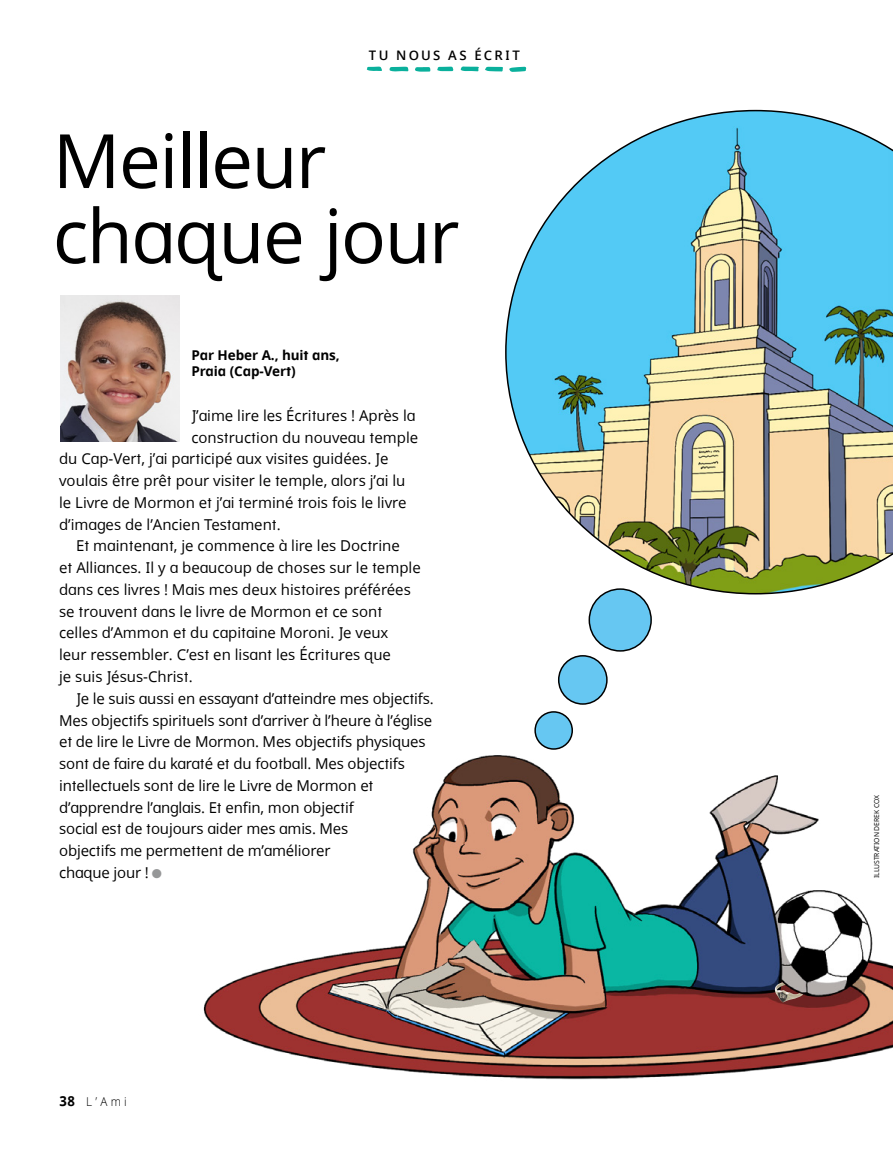
<style>
.page{position:relative;width:893px;height:1161px;background:#fff}
.page>*{position:absolute;margin:0;border:0;box-sizing:border-box;transform-origin:0 0}
.t1{font:75px/75.2px "Dots Solidlds Lat";letter-spacing:-.02em;color:#000}
.p1{font:15px/21.8px "Dots Solidlds Lat";letter-spacing:-.01em;color:#000}
.p1_first{font:15px "Dots Solidlds Lat";color:#000}
.p1_author-name{font:700 13.5px/15.8px "Dots Solidlds Lat";letter-spacing:-.005em;color:#000}
.t2{font:600 13.2px "Dots Solidlds Lat";letter-spacing:.175em;color:#000}
.t3{font:300 12.3px "Dots Solidlds Lat";color:#000;scale:.95 1}
.p1_figure_image_credit_first{font:6.75px "Dots Solidlds Lat";color:#000}
.s1{font-size:12.75px;color:#969798}
.s2{font-weight:700;font-size:13.8px}
</style>
<div class="page">
<img style="left:60px;top:295px;width:119px;height:147px">
<svg style="left:389px;top:67px;width:19px;height:4px"></svg>
<svg style="left:460px;top:66px;width:19px;height:5px"></svg>
<svg style="left:485px;top:67px;width:18px;height:5px"></svg>
<svg style="left:509px;top:67px;width:17px;height:5px"></svg>
<svg style="left:415px;top:67px;width:15px;height:5px"></svg>
<svg style="left:437px;top:67px;width:16px;height:4px"></svg>
<svg style="left:366px;top:67px;width:16px;height:4px"></svg>
<svg style="left:505px;top:109px;width:388px;height:486px"></svg>
<div style="left:589px;top:589px;width:62px;height:62px;background:#66c7f2;border-radius:50%"></div>
<div style="left:589px;top:588px;width:63px;height:64px;border:2px solid #000;border-radius:50%"></div>
<div style="left:559px;top:656px;width:48px;height:48px;background:#66c7f2;border-radius:50%"></div>
<div style="left:558px;top:655px;width:50px;height:50px;border:2px solid #000;border-radius:50%"></div>
<div style="left:535px;top:712px;width:37px;height:37px;background:#66c7f2;border-radius:50%"></div>
<div style="left:534px;top:711px;width:39px;height:39px;border:2px solid #000;border-radius:50%"></div>
<img style="left:203px;top:755px;width:690px;height:325px">
<img style="left:773px;top:982px;width:30px;height:20px">
<p class="t2" style="left:369px;top:45px;width:152px">TU NOUS AS ÉCRIT</p>
<p class="t1" style="left:53px;top:124px;width:408px">Meilleur chaque jour</p>
<p class="p1_author-name" style="left:191px;top:348px;width:150px">Par Heber A., huit ans,<br>Praia (Cap-Vert)</p>
<p class="p1_first" style="left:191px;top:404px;width:225px">J’aime lire les Écritures ! Après la</p>
<p class="p1_first" style="left:191px;top:426px;width:228px">construction du nouveau temple</p>
<p class="p1_first" style="left:59px;top:448px;width:331px">du Cap-Vert, j’ai participé aux visites guidées. Je</p>
<p class="p1_first" style="left:59px;top:470px;width:348px">voulais être prêt pour visiter le temple, alors j’ai lu</p>
<p class="p1_first" style="left:59px;top:491px;width:349px">le Livre de Mormon et j’ai terminé trois fois le livre</p>
<p class="p1_first" style="left:59px;top:513px;width:223px">d’images de l’Ancien Testament.</p>
<p class="p1" style="left:59px;top:535px;width:363px;text-indent:17px">Et maintenant, je commence à lire les Doctrine<br>et Alliances. Il y a beaucoup de choses sur le temple dans ces livres ! Mais mes deux histoires préférées se trouvent dans le livre de Mormon et ce sont celles d’Ammon et du capitaine Moroni. Je veux<br>leur ressembler. C’est en lisant les Écritures que<br>je suis Jésus-Christ.</p>
<p class="p1" style="left:59px;top:687px;width:376px;text-indent:17px">Je le suis aussi en essayant d’atteindre mes objectifs.<br>Mes objectifs spirituels sont d’arriver à l’heure à l’église et de lire le Livre de Mormon. Mes objectifs physiques sont de faire du karaté et du football. Mes objectifs intellectuels sont de lire le Livre de Mormon et d’apprendre l’anglais. Et enfin, mon objectif<br>social est de toujours aider mes amis. Mes<br>objectifs me permettent de m’améliorer<br>chaque jour ! <span class="s1">●</span></p>
<p class="t3" style="left:60px;top:1092px;width:72px"><span class="s2">38</span> L’Ami</p>
<p class="p1_figure_image_credit_first" style="left:872px;top:878px;width:85px;rotate:-90deg">ILLUSTRATION DEREK COX</p>
</div>
